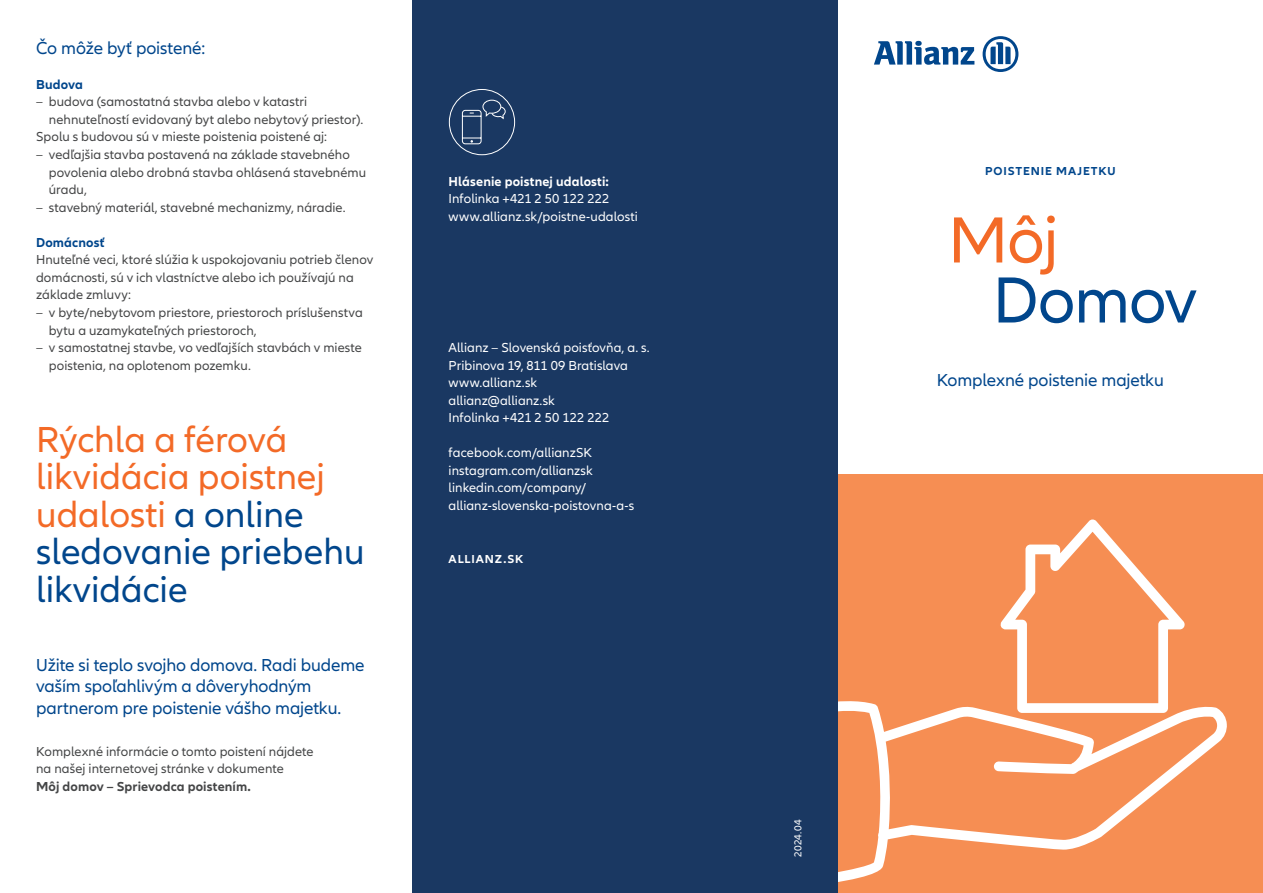
<style>
.page{position:relative;width:1263px;height:893px;background:#fff}
.page>*{position:absolute;margin:0;border:0;box-sizing:border-box;transform-origin:0 0}
.t1{font:67.5px "Allianz Neo";letter-spacing:-.015em;color:#01468c}
.t2{font:67.5px "Allianz Neo";color:#f36a27}
.t3{font:37.5px/37.5px "Allianz Neo";color:#f36a27}
.t4{font:18px/21.6px "Allianz Neo";letter-spacing:-.005em;color:#01468c}
.t5{font:13.5px/17.5px "Allianz Neo";letter-spacing:.005em;color:#454647}
.t6{font:13.5px/17.5px "Allianz Neo";letter-spacing:.005em;color:#fff}
.t7{font:700 13.5px "Allianz Neo";letter-spacing:.01em;color:#454647}
.t8{font:700 13.5px "Allianz Neo";letter-spacing:.01em;color:#fff}
.t9{font:700 13.5px "Allianz Neo";letter-spacing:.01em;color:#01468c}
.t10{font:700 12px "Allianz Neo";letter-spacing:.075em;color:#01468c}
.t11{font:700 12px "Allianz Neo";letter-spacing:.07em;color:#fff}
.t12{font:10.5px "Allianz Neo";letter-spacing:.01em;color:#fff}
.s1{color:#01468c}
</style>
<div class="page">
<div style="left:838px;top:475px;width:425px;height:418px;background:#f68e53"></div>
<svg style="left:838px;top:519px;width:389px;height:363px"></svg>
<svg style="left:874px;top:41px;width:100px;height:24px"></svg>
<svg style="left:982px;top:36px;width:36px;height:36px"></svg>
<div style="left:412px;top:0;width:426px;height:893px;background:#1a3862"></div>
<div style="left:449px;top:89px;width:66px;height:66px;border:1px solid #fff;border-radius:50%"></div>
<svg style="left:461px;top:89px;width:45px;height:56px"></svg>
<h3 class="t4" style="left:36px;top:37px;width:170px">Čo môže byť poistené:</h3>
<p class="t9" style="left:36px;top:76px;width:48px">Budova</p>
<p class="t5" style="left:36px;top:93px;width:273px">– budova (samostatná stavba alebo v katastri</p>
<p class="t5" style="left:49px;top:111px;width:316px">nehnuteľností evidovaný byt alebo nebytový priestor).</p>
<p class="t5" style="left:36px;top:129px;width:292px">Spolu s budovou sú v mieste poistenia poistené aj:</p>
<p class="t5" style="left:49px;top:146px;width:319px;text-indent:-13px">– vedľajšia stavba postavená na základe stavebného povolenia alebo drobná stavba ohlásená stavebnému úradu,</p>
<p class="t5" style="left:36px;top:199px;width:311px">– stavebný materiál, stavebné mechanizmy, náradie.</p>
<p class="t9" style="left:36px;top:234px;width:70px">Domácnosť</p>
<p class="t5" style="left:36px;top:251px;width:339px">Hnuteľné veci, ktoré slúžia k uspokojovaniu potrieb členov domácnosti, sú v ich vlastníctve alebo ich používajú na základe zmluvy:</p>
<p class="t5" style="left:49px;top:304px;width:315px;text-indent:-13px">– v byte/nebytovom priestore, priestoroch príslušenstva bytu a uzamykateľných priestoroch,</p>
<p class="t5" style="left:49px;top:339px;width:314px;text-indent:-13px">– v samostatnej stavbe, vo vedľajších stavbách v mieste poistenia, na oplotenom pozemku.</p>
<h2 class="t3" style="left:36px;top:422px;width:330px">Rýchla a férová likvidácia poistnej udalosti <span class="s1">a online sledovanie priebehu likvidácie</span></h2>
<h3 class="t4" style="left:36px;top:654px;width:330px">Užite si teplo svojho domova. Radi budeme vaším spoľahlivým a dôveryhodným partnerom pre poistenie vášho majetku.</h3>
<p class="t5" style="left:36px;top:743px;width:279px">Komplexné informácie o tomto poistení nájdete na našej internetovej stránke v dokumente</p>
<p class="t7" style="left:36px;top:778px;width:216px">Môj domov – Sprievodca poistením.</p>
<p class="t8" style="left:449px;top:173px;width:162px">Hlásenie poistnej udalosti:</p>
<p class="t6" style="left:449px;top:190px;width:191px">Infolinka +421 2 50 122 222 www.allianz.sk/poistne-udalosti</p>
<p class="t6" style="left:449px;top:339px;width:203px">Allianz – Slovenská poisťovňa, a. s.<br>Pribinova 19, 811 09 Bratislava www.allianz.sk<br>allianz@allianz.sk<br>Infolinka +421 2 50 122 222</p>
<p class="t6" style="left:449px;top:444px;width:187px">facebook.com/allianzSK instagram.com/allianzsk linkedin.com/company/ allianz-slovenska-poistovna-a-s</p>
<p class="t11" style="left:449px;top:552px;width:76px">ALLIANZ.SK</p>
<p class="t10" style="left:985px;top:164px;width:132px">POISTENIE MAJETKU</p>
<h1 class="t2" style="left:948px;top:202px;width:112px">Môj</h1>
<h1 class="t1" style="left:993px;top:262px;width:206px">Domov</h1>
<h3 class="t4" style="left:937px;top:369px;width:229px">Komplexné poistenie majetku</h3>
<p class="t12" style="left:792px;top:857px;width:38px;rotate:-90deg">2024.04</p>
</div>
